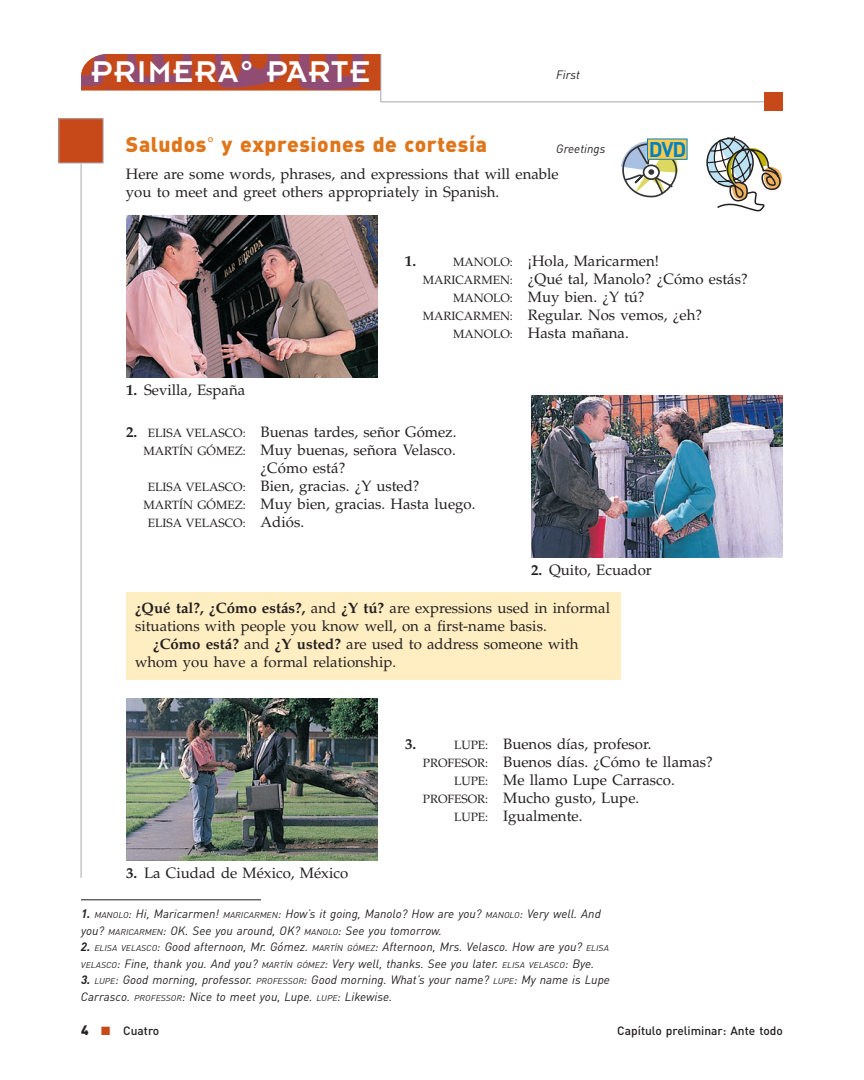
<style>
.page{position:relative;width:864px;height:1080px;background:#fff}
.page>*{position:absolute;margin:0;border:0;box-sizing:border-box;transform-origin:0 0}
.t1{font:33px "Insignia";letter-spacing:.055em;color:#fff}
.t2{font:900 21px "DIN";letter-spacing:.03em;color:#de761b}
.t3{font:700 21px "DIN";color:#0081c2}
.t4{font:15px/18px "Palatino";color:#231f20}
.t5{font:700 15px "Palatino";color:#231f20}
.t6{font:italic 12px/16.5px "DIN";color:#231f20}
.t7{font:500 12px "DIN";color:#231f20}
.t8{font:12px "Palatino";color:#231f20}
.s1{font-weight:700}
.s2{font-size:12px}
.s3{font-size:15px}
.s4{font-size:8.4px}
.s5{font-weight:900;font-size:13.5px}
.s6{color:#c74919}
</style>
<div class="page">
<img style="left:58px;top:54px;width:725px;height:847px">
<h1 class="t1" style="left:92px;top:60px;width:280px">PRIMERA° PARTE</h1>
<p class="t6" style="left:556px;top:68px;width:25px">First</p>
<h2 class="t2" style="left:126px;top:137px;width:363px">Saludos<sup>°</sup> y expresiones de cortesía</h2>
<p class="t4" style="left:126px;top:166px;width:434px">Here are some words, phrases, and expressions that will enable you to meet and greet others appropriately in Spanish.</p>
<p class="t6" style="left:556px;top:141px;width:51px">Greetings</p>
<h2 class="t3" style="left:649px;top:135px;width:39px">DVD</h2>
<p class="t4" style="left:126px;top:381px;width:121px"><span class="s1">1.</span> Sevilla, España</p>
<p class="t5" style="left:405px;top:252px;width:13px">1.</p>
<p class="t4" style="left:453px;top:252px;width:207px"><span class="s2">MANOLO:</span> ¡Hola, Maricarmen!</p>
<p class="t4" style="left:423px;top:270px;width:327px"><span class="s2">MARICARMEN:</span> ¿Qué tal, Manolo? ¿Cómo estás?</p>
<p class="t4" style="left:453px;top:288px;width:193px"><span class="s2">MANOLO:</span> Muy bien. ¿Y tú?</p>
<p class="t4" style="left:423px;top:306px;width:281px"><span class="s2">MARICARMEN:</span> Regular. Nos vemos, ¿eh?</p>
<p class="t4" style="left:453px;top:324px;width:177px"><span class="s2">MANOLO:</span> Hasta mañana.</p>
<p class="t4" style="left:126px;top:423px;width:332px"><span class="s1">2.</span> <span class="s2">ELISA VELASCO:</span> Buenas tardes, señor Gómez.</p>
<p class="t4" style="left:144px;top:441px;width:314px"><span class="s2">MARTÍN GÓMEZ:</span> Muy buenas, señora Velasco.</p>
<p class="t4" style="left:261px;top:459px;width:86px">¿Cómo está?</p>
<p class="t4" style="left:148px;top:477px;width:273px"><span class="s2">ELISA VELASCO:</span> Bien, gracias. ¿Y usted?</p>
<p class="t4" style="left:144px;top:495px;width:333px"><span class="s2">MARTÍN GÓMEZ:</span> Muy bien, gracias. Hasta luego.</p>
<p class="t8" style="left:148px;top:516px;width:158px">ELISA VELASCO: <span class="s3">Adiós.</span></p>
<p class="t4" style="left:531px;top:561px;width:122px"><span class="s1">2.</span> Quito, Ecuador</p>
<p class="t4" style="left:135px;top:599px;width:477px"><span class="s1">¿Qué tal?, ¿Cómo estás?,</span> and <span class="s1">¿Y tú?</span> are expressions used in informal</p>
<p class="t4" style="left:135px;top:617px;width:413px">situations with people you know well, on a first-name basis.</p>
<p class="t4" style="left:153px;top:635px;width:427px"><span class="s1">¿Cómo está?</span> and <span class="s1">¿Y usted?</span> are used to address someone with</p>
<p class="t4" style="left:135px;top:653px;width:263px">whom you have a formal relationship.</p>
<p class="t4" style="left:126px;top:864px;width:224px"><span class="s1">3.</span> La Ciudad de México, México</p>
<p class="t5" style="left:405px;top:735px;width:13px">3.</p>
<p class="t4" style="left:454px;top:735px;width:199px"><span class="s2">LUPE:</span> Buenos días, profesor.</p>
<p class="t4" style="left:423px;top:753px;width:292px"><span class="s2">PROFESOR:</span> Buenos días. ¿Cómo te llamas?</p>
<p class="t4" style="left:454px;top:771px;width:222px"><span class="s2">LUPE:</span> Me llamo Lupe Carrasco.</p>
<p class="t4" style="left:423px;top:789px;width:218px"><span class="s2">PROFESOR:</span> Mucho gusto, Lupe.</p>
<p class="t4" style="left:454px;top:807px;width:130px"><span class="s2">LUPE:</span> Igualmente.</p>
<p class="t6" style="left:81px;top:907px;width:521px"><span class="s1">1.</span> <span class="s4">MANOLO</span>: Hi, Maricarmen! <span class="s4">MARICARMEN</span>: How’s it going, Manolo? How are you? <span class="s4">MANOLO</span>: Very well. And you? <span class="s4">MARICARMEN</span>: OK. See you around, OK? <span class="s4">MANOLO</span>: See you tomorrow.</p>
<p class="t6" style="left:81px;top:940px;width:529px"><span class="s1">2.</span> <span class="s4">ELISA VELASCO</span>: Good afternoon, Mr. Gómez. <span class="s4">MARTÍN GÓMEZ</span>: Afternoon, Mrs. Velasco. How are you? <span class="s4">ELISA<br>VELASCO</span>: Fine, thank you. And you? <span class="s4">MARTÍN GÓMEZ</span>: Very well, thanks. See you later. <span class="s4">ELISA VELASCO</span>: Bye.</p>
<p class="t6" style="left:81px;top:973px;width:530px"><span class="s1">3.</span> <span class="s4">LUPE</span>: Good morning, professor. <span class="s4">PROFESSOR</span>: Good morning. What’s your name? <span class="s4">LUPE</span>: My name is Lupe<br>Carrasco. <span class="s4">PROFESSOR</span>: Nice to meet you, Lupe. <span class="s4">LUPE</span>: Likewise.</p>
<p class="t7" style="left:81px;top:1026px;width:80px"><span class="s5">4</span> <span class="s6">■</span> Cuatro</p>
<p class="t7" style="left:617px;top:1026px;width:167px">Capítulo preliminar: Ante todo</p>
</div>
